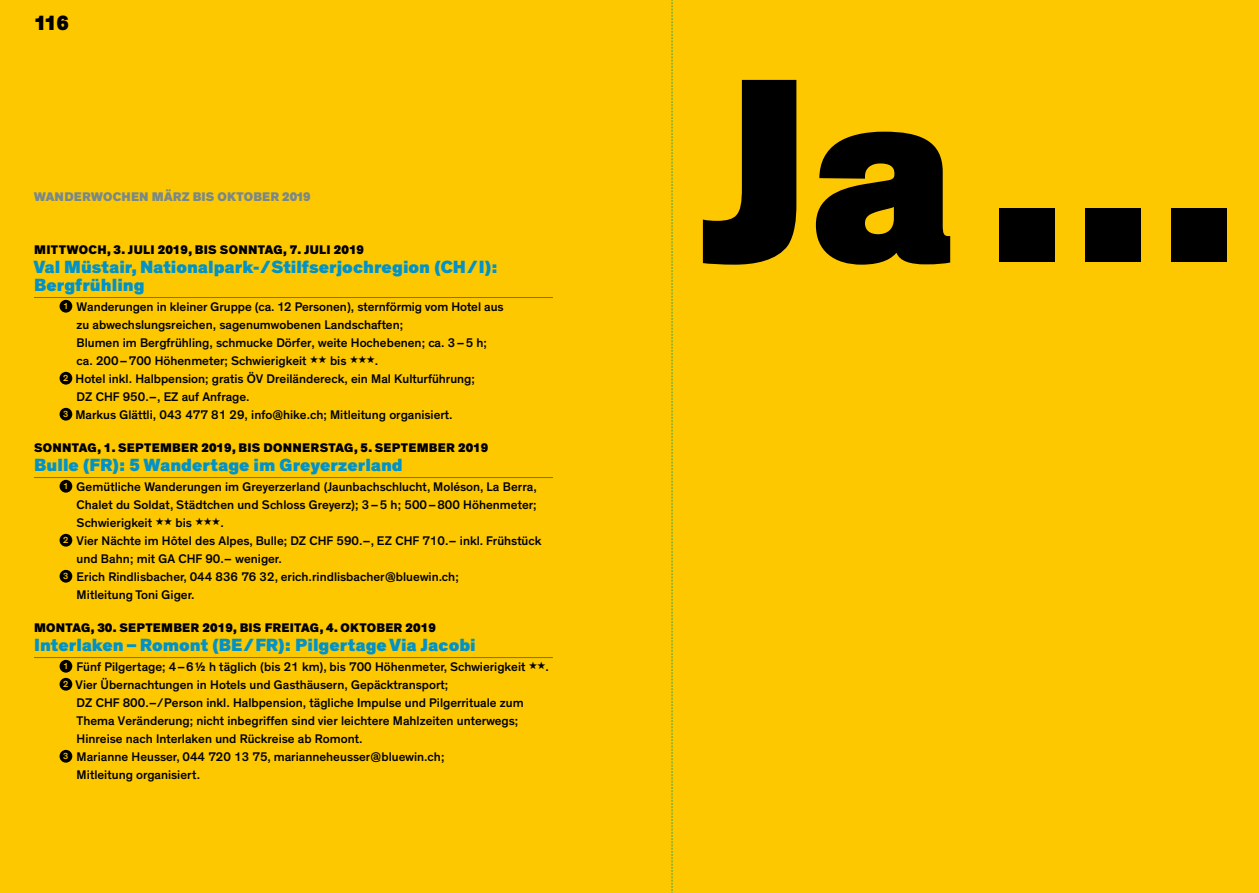
<style>
.page{position:relative;width:1259px;height:893px;background:#fff}
.page>*{position:absolute;margin:0;border:0;box-sizing:border-box;transform-origin:0 0}
.t1{font:900 267px "Theinhardt";color:#000}
.t2{font:900 21px "Theinhardt";color:#000}
.t3{font:900 18px/18px "Theinhardt";letter-spacing:.005em;color:#0092c9}
.t4{font:500 12.75px "Theinhardt";color:#000}
.t5{font:900 12.75px "Theinhardt";letter-spacing:.015em;color:#000}
.t6{font:900 12.75px "Theinhardt";letter-spacing:.015em;color:#79888a}
.s1{font-size:9px;color:#fdc800}
</style>
<div class="page">
<div style="left:0;top:0;width:629px;height:893px;background:#fdc800"></div>
<div style="left:629px;top:0;width:630px;height:893px;background:#fdc800"></div>
<svg style="left:671px;top:0;width:1px;height:893px"></svg>
<hr style="left:34px;top:297px;width:519px;height:1px;background:#0092c9">
<hr style="left:34px;top:477px;width:519px;height:1px;background:#0092c9">
<hr style="left:34px;top:657px;width:519px;height:1px;background:#0092c9">
<div style="left:60px;top:300px;width:12px;height:13px;background:#000;border-radius:50%"></div>
<div style="left:60px;top:372px;width:12px;height:13px;background:#000;border-radius:50%"></div>
<div style="left:60px;top:408px;width:12px;height:13px;background:#000;border-radius:50%"></div>
<div style="left:60px;top:480px;width:12px;height:13px;background:#000;border-radius:50%"></div>
<div style="left:60px;top:534px;width:12px;height:13px;background:#000;border-radius:50%"></div>
<div style="left:60px;top:570px;width:12px;height:13px;background:#000;border-radius:50%"></div>
<div style="left:60px;top:660px;width:12px;height:13px;background:#000;border-radius:50%"></div>
<div style="left:60px;top:678px;width:12px;height:13px;background:#000;border-radius:50%"></div>
<div style="left:60px;top:750px;width:12px;height:13px;background:#000;border-radius:50%"></div>
<h2 class="t2" style="left:34px;top:10px;width:36px">116</h2>
<p class="t6" style="left:34px;top:188px;width:278px">WANDERWOCHEN MÄRZ BIS OKTOBER 2019</p>
<p class="t5" style="left:34px;top:242px;width:331px">MITTWOCH, 3. JULI 2019, BIS SONNTAG, 7. JULI 2019</p>
<h3 class="t3" style="left:34px;top:259px;width:465px">Val Müstair, Nationalpark-/Stilfserjochregion (CH/I):<br>Bergfrühling</h3>
<p class="t4" style="left:63px;top:299px;width:442px"><span class="s1">1</span> Wanderungen in kleiner Gruppe (ca. 12 Personen), sternförmig vom Hotel aus</p>
<p class="t4" style="left:77px;top:317px;width:328px">zu abwechslungsreichen, sagenumwobenen Landschaften;</p>
<p class="t4" style="left:77px;top:335px;width:412px">Blumen im Bergfrühling, schmucke Dörfer, weite Hochebenen; ca. 3–5 h;</p>
<p class="t4" style="left:77px;top:353px;width:303px">ca. 200–700 Höhenmeter; Schwierigkeit ★★ bis ★★★.</p>
<p class="t4" style="left:63px;top:371px;width:413px"><span class="s1">2</span> Hotel inkl. Halbpension; gratis ÖV Dreiländereck, ein Mal Kulturführung;</p>
<p class="t4" style="left:77px;top:389px;width:175px">DZ CHF 950.–, EZ auf Anfrage.</p>
<p class="t4" style="left:63px;top:407px;width:391px"><span class="s1">3</span> Markus Glättli, 043 477 81 29, info@hike.ch; Mitleitung organisiert.</p>
<p class="t5" style="left:34px;top:440px;width:456px">SONNTAG, 1. SEPTEMBER 2019, BIS DONNERSTAG, 5. SEPTEMBER 2019</p>
<h3 class="t3" style="left:34px;top:457px;width:370px">Bulle (FR): 5 Wandertage im Greyerzerland</h3>
<p class="t4" style="left:63px;top:479px;width:475px"><span class="s1">1</span> Gemütliche Wanderungen im Greyerzerland (Jaunbachschlucht, Moléson, La Berra,</p>
<p class="t4" style="left:77px;top:497px;width:461px">Chalet du Soldat, Städtchen und Schloss Greyerz); 3–5 h; 500–800 Höhenmeter;</p>
<p class="t4" style="left:77px;top:515px;width:149px">Schwierigkeit ★★ bis ★★★.</p>
<p class="t4" style="left:63px;top:533px;width:480px"><span class="s1">2</span> Vier Nächte im Hôtel des Alpes, Bulle; DZ CHF 590.–, EZ CHF 710.– inkl. Frühstück</p>
<p class="t4" style="left:77px;top:551px;width:207px">und Bahn; mit GA CHF 90.– weniger.</p>
<p class="t4" style="left:63px;top:569px;width:397px"><span class="s1">3</span> Erich Rindlisbacher, 044 836 76 32, erich.rindlisbacher@bluewin.ch;</p>
<p class="t4" style="left:77px;top:587px;width:119px">Mitleitung Toni Giger.</p>
<p class="t5" style="left:34px;top:620px;width:403px">MONTAG, 30. SEPTEMBER 2019, BIS FREITAG, 4. OKTOBER 2019</p>
<h3 class="t3" style="left:34px;top:637px;width:443px">Interlaken– Romont (BE/FR): Pilgertage Via Jacobi</h3>
<p class="t4" style="left:63px;top:659px;width:487px"><span class="s1">1</span> Fünf Pilgertage; 4–6½ h täglich (bis 21 km), bis 700 Höhenmeter, Schwierigkeit ★★.</p>
<p class="t4" style="left:63px;top:677px;width:386px"><span class="s1">2</span> Vier Übernachtungen in Hotels und Gasthäusern, Gepäcktransport;</p>
<p class="t4" style="left:77px;top:695px;width:449px">DZ CHF 800.–/Person inkl. Halbpension, tägliche Impulse und Pilgerrituale zum</p>
<p class="t4" style="left:77px;top:713px;width:443px">Thema Veränderung; nicht inbegriffen sind vier leichtere Mahlzeiten unterwegs;</p>
<p class="t4" style="left:77px;top:731px;width:287px">Hinreise nach Interlaken und Rückreise ab Romont.</p>
<p class="t4" style="left:63px;top:749px;width:383px"><span class="s1">3</span> Marianne Heusser, 044 720 13 75, marianneheusser@bluewin.ch;</p>
<p class="t4" style="left:77px;top:767px;width:125px">Mitleitung organisiert.</p>
<h1 class="t1" style="left:697px;top:4px;width:550px">Ja...</h1>
</div>
